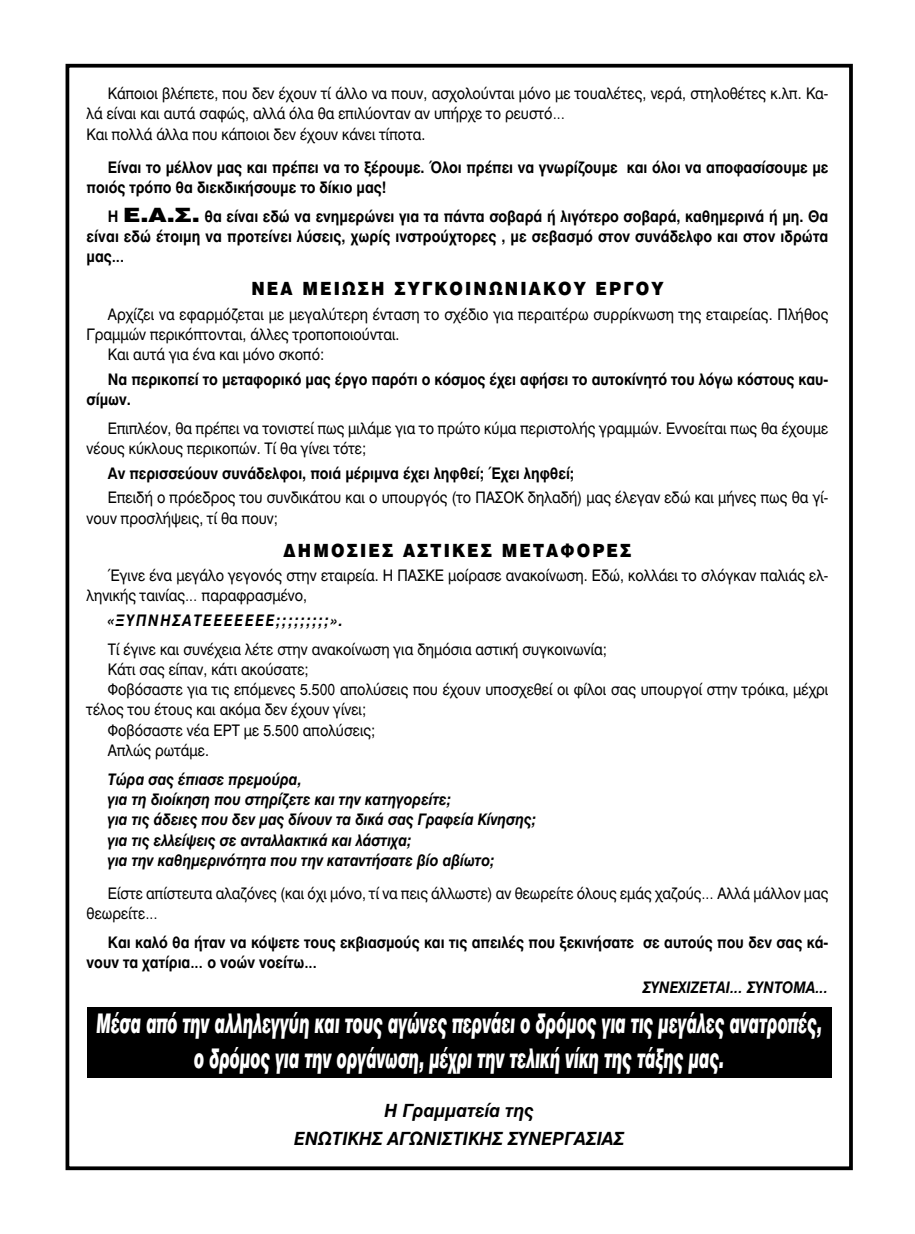
<style>
.page{position:relative;width:915px;height:1234px;background:#fff}
.page>*{position:absolute;margin:0;border:0;box-sizing:border-box;transform-origin:0 0}
.t1{font:26.7px/34.3px "UB Helvetica Black Italic";color:#fff;text-align:center;scale:.57 1}
.t2{font:900 18px "UB Helvetica";letter-spacing:.135em;color:#000;scale:.9 1}
.t3{font:italic 18px/28.5px "UB Helvetica Bold";color:#000;text-align:center}
.t4{font:15.75px/20.2px "UB Helvetica";color:#000;scale:.9 1}
.t5{font:15.75px/20.2px "UB Helvetica Bold";color:#000;scale:.9 1}
.t6{font:italic 15.75px/20.2px "UB Helvetica Bold";color:#000;scale:.9 1}
.t7{font:italic 15.75px "UB Helvetica Bold";letter-spacing:.115em;color:#000;scale:.9 1}
.s1{font-family:"UB Helvetica";font-weight:900;font-size:19.5px}
</style>
<div class="page">
<div style="left:65px;top:64px;width:787px;height:1105px;border:4px solid #000"></div>
<div style="left:87px;top:1007px;width:744px;height:70px;background:#000"></div>
<p class="t4" style="left:87px;top:83px;width:825px;text-indent:21px">Κάποιοι βλέπετε, που δεν έχουν τί άλλο να πουν, ασχολούνται μόνο με τουαλέτες, νερά, στηλοθέτες κ.λπ. Κα&shy;λά είναι και αυτά σαφώς, αλλά όλα θα επιλύονταν αν υπήρχε το ρευστό…<br>Και πολλά άλλα που κάποιοι δεν έχουν κάνει τίποτα.</p>
<p class="t5" style="left:87px;top:157px;width:825px;text-indent:21px">Είναι το μέλλον μας και πρέπει να το ξέρουμε. Όλοι πρέπει να γνωρίζουμε και όλοι να αποφασίσουμε με ποιός τρόπο θα διεκδικήσουμε το δίκιο μας!</p>
<p class="t5" style="left:87px;top:206px;width:825px;text-align:justify;text-indent:21px">Η <span class="s1">Ε.Α.Σ.</span> θα είναι εδώ να ενημερώνει για τα πάντα σοβαρά ή λιγότερο σοβαρά, καθημερινά ή μη. Θα είναι εδώ έτοιμη να προτείνει λύσεις, χωρίς ινστρούχτορες , με σεβασμό στον συνάδελφο και στον ιδρώτα μας…</p>
<p class="t2" style="left:251px;top:278px;width:459px">ΝΕΑ ΜΕΙΩΣΗ ΣΥΓΚΟΙΝΩΝΙΑΚΟΥ ΕΡΓΟΥ</p>
<p class="t4" style="left:108px;top:304px;width:801px">Αρχίζει να εφαρμόζεται με μεγαλύτερη ένταση το σχέδιο για περαιτέρω συρρίκνωση της εταιρείας. Πλήθος</p>
<p class="t4" style="left:87px;top:324px;width:349px">Γραμμών περικόπτονται, άλλες τροποποιούνται.</p>
<p class="t4" style="left:108px;top:344px;width:242px">Και αυτά για ένα και μόνο σκοπό:</p>
<p class="t5" style="left:87px;top:369px;width:825px;text-indent:21px">Να περικοπεί το μεταφορικό μας έργο παρότι ο κόσμος έχει αφήσει το αυτοκίνητό του λόγω κόστους καυ&shy;σίμων.</p>
<p class="t4" style="left:87px;top:418px;width:825px;text-indent:21px">Επιπλέον, θα πρέπει να τονιστεί πως μιλάμε για το πρώτο κύμα περιστολής γραμμών. Εννοείται πως θα έχουμε νέους κύκλους περικοπών. Τί θα γίνει τότε;</p>
<p class="t5" style="left:108px;top:462px;width:519px">Αν περισσεύουν συνάδελφοι, ποιά μέριμνα έχει ληφθεί; Έχει ληφθεί;</p>
<p class="t4" style="left:87px;top:487px;width:825px;text-indent:21px">Επειδή ο πρόεδρος του συνδικάτου και ο υπουργός (το ΠΑΣΟΚ δηλαδή) μας έλεγαν εδώ και μήνες πως θα γί&shy;νουν προσλήψεις, τί θα πουν;</p>
<p class="t2" style="left:283px;top:539px;width:388px">ΔΗΜΟΣΙΕΣ ΑΣΤΙΚΕΣ ΜΕΤΑΦΟΡΕΣ</p>
<p class="t4" style="left:87px;top:565px;width:825px;text-indent:21px">Έγινε ένα μεγάλο γεγονός στην εταιρεία. Η ΠΑΣΚΕ μοίρασε ανακοίνωση. Εδώ, κολλάει το σλόγκαν παλιάς ελ&shy;ληνικής ταινίας… παραφρασμένο,</p>
<p class="t7" style="left:108px;top:610px;width:262px">«ΞΥΠΝΗΣΑΤΕΕΕΕΕΕΕ;;;;;;;;;».</p>
<p class="t4" style="left:108px;top:638px;width:556px">Τί έγινε και συνέχεια λέτε στην ανακοίνωση για δημόσια αστική συγκοινωνία;</p>
<p class="t4" style="left:108px;top:659px;width:225px">Κάτι σας είπαν, κάτι ακούσατε;</p>
<p class="t4" style="left:108px;top:679px;width:801px">Φοβόσαστε για τις επόμενες 5.500 απολύσεις που έχουν υποσχεθεί οι φίλοι σας υπουργοί στην τρόικα, μέχρι</p>
<p class="t4" style="left:87px;top:699px;width:312px">τέλος του έτους και ακόμα δεν έχουν γίνει;</p>
<p class="t4" style="left:108px;top:719px;width:299px">Φοβόσαστε νέα ΕΡΤ με 5.500 απολύσεις;</p>
<p class="t4" style="left:108px;top:740px;width:114px">Απλώς ρωτάμε.</p>
<p class="t6" style="left:108px;top:768px;width:477px">Τώρα σας έπιασε πρεμούρα,<br>για τη διοίκηση που στηρίζετε και την κατηγορείτε;<br>για τις άδειες που δεν μας δίνουν τα δικά σας Γραφεία Κίνησης; για τις ελλείψεις σε ανταλλακτικά και λάστιχα;<br>για την καθημερινότητα που την καταντήσατε βίο αβίωτο;</p>
<p class="t4" style="left:87px;top:882px;width:825px;text-indent:21px">Είστε απίστευτα αλαζόνες (και όχι μόνο, τί να πεις άλλωστε) αν θεωρείτε όλους εμάς χαζούς… Αλλά μάλλον μας θεωρείτε…</p>
<p class="t5" style="left:87px;top:931px;width:825px;text-indent:21px">Και καλό θα ήταν να κόψετε τους εκβιασμούς και τις απειλές που ξεκινήσατε σε αυτούς που δεν σας κά&shy;νουν τα χατίρια… ο νοών νοείτω…</p>
<p class="t6" style="left:642px;top:976px;width:208px">ΣΥΝΕΧΙΖΕΤΑΙ… ΣΥΝΤΟΜΑ…</p>
<h1 class="t1" style="left:96px;top:1005px;width:1274px">Μέσα από την αλληλεγγύη και τους αγώνες περνάει ο δρόμος για τις μεγάλες ανατροπές, ο δρόμος για την οργάνωση, μέχρι την τελική νίκη της τάξης μας.</h1>
<p class="t3" style="left:294px;top:1095px;width:331px">Η Γραμματεία της<br>ΕΝΩΤΙΚΗΣ ΑΓΩΝΙΣΤΙΚΗΣ ΣΥΝΕΡΓΑΣΙΑΣ</p>
</div>
